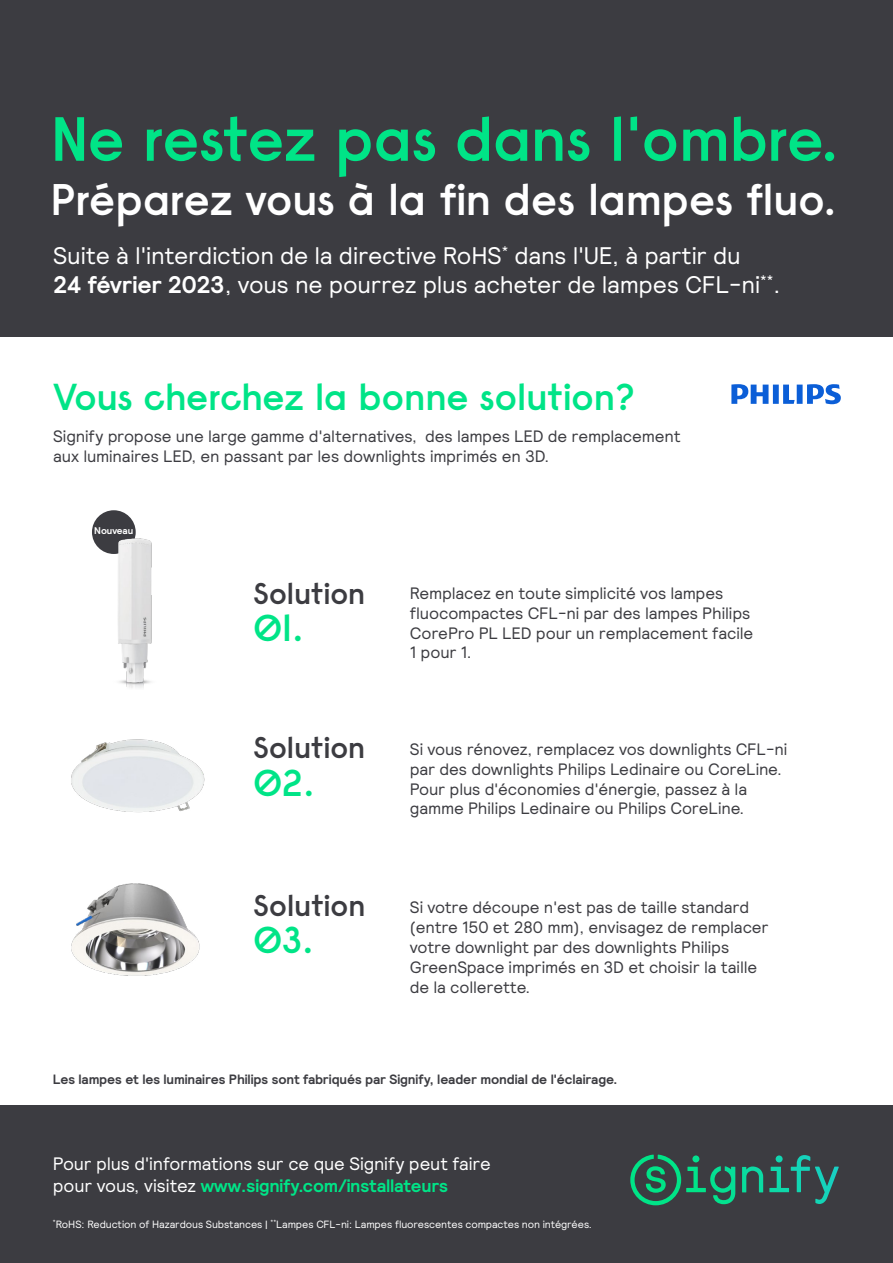
<style>
.page{position:relative;width:893px;height:1263px;background:#fff}
.page>*{position:absolute;margin:0;border:0;box-sizing:border-box;transform-origin:0 0}
.t1{font:600 62.25px "Signify Raisonne";letter-spacing:-.015em;color:#00e487}
.t2{font:600 44.25px "Signify Raisonne";letter-spacing:-.015em;color:#fff}
.t3{font:600 37.5px "Signify Raisonne";letter-spacing:-.015em;color:#00e487}
.t4{font:600 30px "Signify Raisonne";letter-spacing:-.01em;color:#3c3c41}
.t5{font:24px/28.8px "Signify Relative";letter-spacing:-.01em;color:#fff}
.t6{font:18px/21.6px "Signify Relative";letter-spacing:-.005em;color:#fff}
.t7{font:16.5px/19.8px "Signify Relative";letter-spacing:-.01em;color:#3c3c41}
.t8{font:700 13.5px "Signify Relative";letter-spacing:-.005em;color:#3c3c41}
.t9{font:10.5px "Signify Relative";letter-spacing:-.01em;color:#fff}
.t10{font:700 9.75px "Signify Relative";letter-spacing:-.01em;color:#fff}
.s1{font-weight:700}
.s2{font-weight:700;color:#00e487}
</style>
<div class="page">
<div style="left:0;top:0;width:893px;height:337px;background:#3c3c41"></div>
<img style="left:71px;top:739px;width:134px;height:74px">
<img style="left:71px;top:883px;width:129px;height:93px">
<div style="left:0;top:1105px;width:893px;height:158px;background:#3c3c41"></div>
<svg style="left:630px;top:1154px;width:205px;height:51px"></svg>
<svg style="left:731px;top:384px;width:110px;height:20px"></svg>
<img style="left:92px;top:510px;width:60px;height:178px">
<h1 class="t1" style="left:50px;top:99px;width:790px">Ne restez pas dans l'ombre.</h1>
<h2 class="t2" style="left:50px;top:171px;width:788px">Préparez vous à la fin des lampes fluo.</h2>
<h3 class="t5" style="left:53px;top:241px;width:729px">Suite à l'interdiction de la directive RoHS<sup>*</sup> dans l'UE, à partir du<br><span class="s1">24 février 2023</span>, vous ne pourrez plus acheter de lampes CFL-ni<sup>**</sup>.</h3>
<h3 class="t3" style="left:53px;top:373px;width:583px">Vous cherchez la bonne solution?</h3>
<p class="t7" style="left:53px;top:426px;width:629px">Signify propose une large gamme d'alternatives, des lampes LED de remplacement aux luminaires LED, en passant par les downlights imprimés en 3D.</p>
<p class="t10" style="left:94px;top:524px;width:41px">Nouveau</p>
<h3 class="t4" style="left:253px;top:574px;width:114px">Solution</h3>
<h3 class="t3" style="left:253px;top:604px;width:52px">01.</h3>
<h3 class="t4" style="left:253px;top:728px;width:114px">Solution</h3>
<h3 class="t3" style="left:253px;top:759px;width:63px">02.</h3>
<h3 class="t4" style="left:253px;top:886px;width:114px">Solution</h3>
<h3 class="t3" style="left:253px;top:916px;width:62px">03.</h3>
<p class="t7" style="left:410px;top:583px;width:345px">Remplacez en toute simplicité vos lampes fluocompactes CFL-ni par des lampes Philips CorePro PL LED pour un remplacement facile 1 pour 1.</p>
<p class="t7" style="left:410px;top:739px;width:379px">Si vous rénovez, remplacez vos downlights CFL-ni par des downlights Philips Ledinaire ou CoreLine.<br>Pour plus d'économies d'énergie, passez à la gamme Philips Ledinaire ou Philips CoreLine.</p>
<p class="t7" style="left:410px;top:897px;width:360px">Si votre découpe n'est pas de taille standard (entre 150 et 280 mm), envisagez de remplacer votre downlight par des downlights Philips GreenSpace imprimés en 3D et choisir la taille de la collerette.</p>
<p class="t8" style="left:53px;top:1070px;width:566px">Les lampes et les luminaires Philips sont fabriqués par Signify, leader mondial de l'éclairage.</p>
<p class="t6" style="left:53px;top:1152px;width:439px">Pour plus d'informations sur ce que Signify peut faire pour vous, visitez <span class="s2">www.signify.com/installateurs</span></p>
<p class="t9" style="left:53px;top:1217px;width:540px"><sup>*</sup>RoHS: Reduction of Hazardous Substances | <sup>**</sup>Lampes CFL-ni: Lampes fluorescentes compactes non intégrées.</p>
</div>
